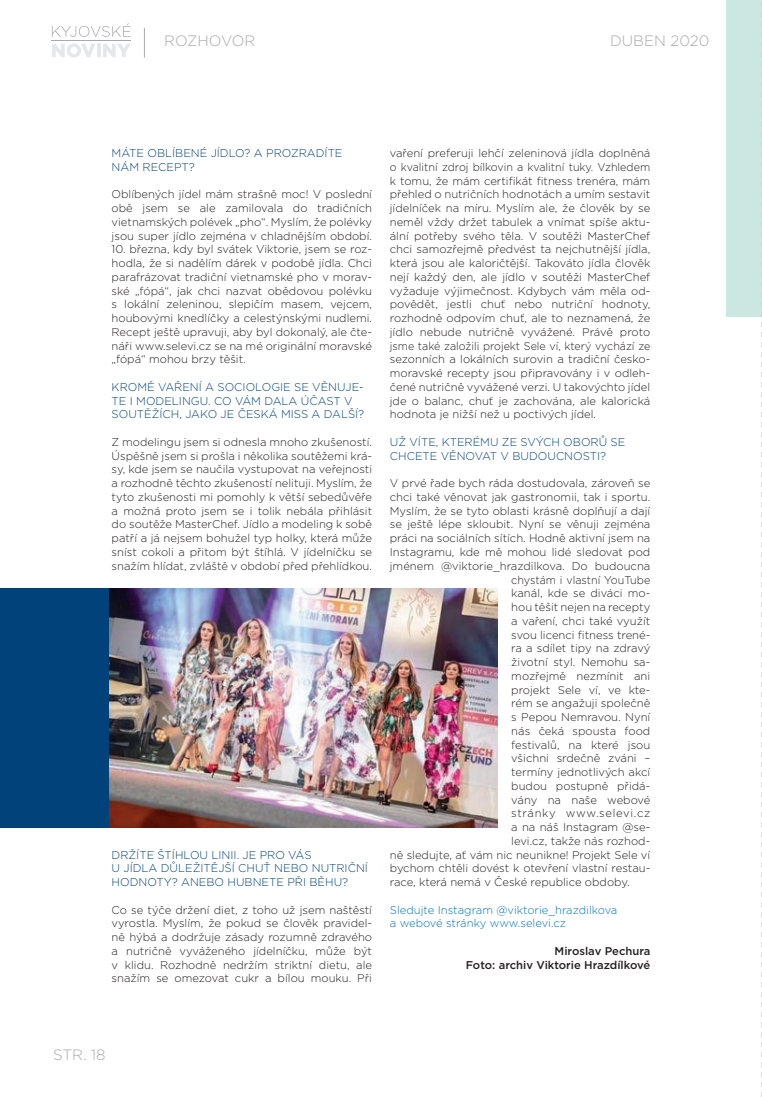
<style>
.page{position:relative;width:762px;height:1099px;background:#fff}
.page>*{position:absolute;margin:0;border:0;box-sizing:border-box;transform-origin:0 0}
.t1{font:300 15px "Gotham";color:#a8a9ad}
.t2{font:300 11.25px/13.8px "Gotham";color:#231f20;text-align:justify}
.t3{font:300 11.25px/13.8px "Gotham";color:#004279}
.t4{font:300 11.25px/13.8px "Gotham";color:#0074be}
.t5{font:500 11.25px/13.8px "Gotham";color:#231f20;text-align:right}
.t6{font:300 11.25px "Gotham";color:#231f20;scale:.96 1}
.t7{font:300 11.25px "Gotham";letter-spacing:.06em;color:#231f20}
</style>
<div class="page">
<hr style="left:144px;top:28px;width:1px;height:30px;background:#a8a9ad">
<svg style="left:52px;top:23px;width:79px;height:14px"></svg>
<svg style="left:52px;top:43px;width:43px;height:14px"></svg>
<hr style="left:97px;top:44px;width:4px;height:13px;background:#e6e7e9">
<svg style="left:103px;top:44px;width:27px;height:13px"></svg>
<hr style="left:52px;top:41px;width:79px;height:1px;background:#a8a9ad">
<div style="left:726px;top:0;width:36px;height:317px;background:#cae7e2"></div>
<div style="left:0;top:588px;width:110px;height:239px;background:#004279"></div>
<img style="left:110px;top:588px;width:387px;height:239px">
<svg style="left:761px;top:2px;width:1px;height:1095px"></svg>
<h1 class="t1" style="left:164px;top:32px;width:93px">ROZHOVOR</h1>
<h1 class="t1" style="left:610px;top:32px;width:101px">DUBEN 2020</h1>
<p class="t3" style="left:112px;top:146px;width:232px">MÁTE OBLÍBENÉ JÍDLO? A PROZRADÍTE<br>NÁM RECEPT?</p>
<p class="t2" style="left:112px;top:187px;width:262px">Oblíbených jídel mám strašně moc! V poslední obě jsem se ale zamilovala do tradičních vietnamských polévek „pho“. Myslím, že polévky jsou super jídlo zejména v chladnějším období.</p>
<p class="t2" style="left:112px;top:242px;width:262px">10. března, kdy byl svátek Viktorie, jsem se roz&shy;hodla, že si nadělím dárek v podobě jídla. Chci parafrázovat tradiční vietnamské pho v morav&shy;ské „fópá“, jak chci nazvat obědovou polévku s lokální zeleninou, slepičím masem, vejcem, houbovými knedlíčky a celestýnskými nudlemi.<br>Recept ještě upravuji, aby byl dokonalý, ale čte&shy;náři www.selevi.cz se na mé originální moravské „fópá“ mohou brzy těšit.</p>
<p class="t3" style="left:112px;top:380px;width:254px">KROMĚ VAŘENÍ A SOCIOLOGIE SE VĚNUJE-<br>TE I MODELINGU. CO VÁM DALA ÚČAST V<br>SOUTĚŽÍCH, JAKO JE ČESKÁ MISS A DALŠÍ?</p>
<p class="t2" style="left:112px;top:434px;width:262px">Z modelingu jsem si odnesla mnoho zkušeností.<br>Úspěšně jsem si prošla i několika soutěžemi krá&shy;sy, kde jsem se naučila vystupovat na veřejnosti a rozhodně těchto zkušeností nelituji. Myslím, že tyto zkušenosti mi pomohly k větší sebedůvěře a možná proto jsem se i tolik nebála přihlásit do soutěže MasterChef. Jídlo a modeling k sobě patří a já nejsem bohužel typ holky, která může sníst cokoli a přitom být štíhlá. V jídelníčku se snažím hlídat, zvláště v období před přehlídkou.</p>
<p class="t3" style="left:112px;top:847px;width:258px">DRŽÍTE ŠTÍHLOU LINII. JE PRO VÁS<br>U JÍDLA DŮLEŽITĚJŠÍ CHUŤ NEBO NUTRIČNÍ<br>HODNOTY? ANEBO HUBNETE PŘI BĚHU?</p>
<p class="t2" style="left:112px;top:902px;width:262px">Co se týče držení diet, z toho už jsem naštěstí vyrostla. Myslím, že pokud se člověk pravidel&shy;ně hýbá a dodržuje zásady rozumně zdravého a nutričně vyváženého jídelníčku, může být v klidu. Rozhodně nedržím striktní dietu, ale snažím se omezovat cukr a bílou mouku. Při</p>
<p class="t2" style="left:390px;top:146px;width:262px">vaření preferuji lehčí zeleninová jídla doplněná o kvalitní zdroj bílkovin a kvalitní tuky. Vzhledem k tomu, že mám certifikát fitness trenéra, mám přehled o nutričních hodnotách a umím sestavit jídelníček na míru. Myslím ale, že člověk by se neměl vždy držet tabulek a vnímat spíše aktu&shy;ální potřeby svého těla. V soutěži MasterChef chci samozřejmě předvést ta nejchutnější jídla, která jsou ale kaloričtější. Takováto jídla člověk nejí každý den, ale jídlo v soutěži MasterChef vyžaduje výjimečnost. Kdybych vám měla od&shy;povědět, jestli chuť nebo nutriční hodnoty, rozhodně odpovím chuť, ale to neznamená, že jídlo nebude nutričně vyvážené. Právě proto jsme také založili projekt Sele ví, který vychází ze sezonních a lokálních surovin a tradiční česko&shy;moravské recepty jsou připravovány i v odleh&shy;čené nutričně vyvážené verzi. U takovýchto jídel jde o balanc, chuť je zachována, ale kalorická hodnota je nižší než u poctivých jídel.</p>
<p class="t3" style="left:390px;top:435px;width:237px">UŽ VÍTE, KTERÉMU ZE SVÝCH OBORŮ SE<br>CHCETE VĚNOVAT V BUDOUCNOSTI?</p>
<p class="t2" style="left:390px;top:476px;width:262px">V prvé řade bych ráda dostudovala, zároveň se</p>
<p class="t2" style="left:390px;top:490px;width:262px">chci také věnovat jak gastronomii, tak i sportu.</p>
<p class="t2" style="left:390px;top:503px;width:262px">Myslím, že se tyto oblasti krásně doplňují a dají</p>
<p class="t2" style="left:390px;top:517px;width:262px">se ještě lépe skloubit. Nyní se věnuji zejména</p>
<p class="t2" style="left:390px;top:531px;width:262px">práci na sociálních sítích. Hodně aktivní jsem na</p>
<p class="t2" style="left:390px;top:545px;width:262px">Instagramu, kde mě mohou lidé sledovat pod</p>
<p class="t2" style="left:390px;top:558px;width:262px">jménem @viktorie_hrazdilkova. Do budoucna</p>
<p class="t6" style="left:511px;top:572px;width:146px">chystám i vlastní YouTube</p>
<p class="t2" style="left:511px;top:586px;width:140px">kanál, kde se diváci mo-</p>
<p class="t2" style="left:511px;top:600px;width:140px">hou těšit nejen na recepty</p>
<p class="t2" style="left:511px;top:613px;width:141px">a vaření, chci také využít</p>
<p class="t2" style="left:511px;top:627px;width:140px">svou licenci fitness trené-</p>
<p class="t2" style="left:511px;top:641px;width:140px">ra a sdílet tipy na zdravý</p>
<p class="t2" style="left:511px;top:655px;width:140px">životní styl. Nemohu sa-</p>
<p class="t2" style="left:511px;top:668px;width:140px">mozřejmě nezmínit ani</p>
<p class="t2" style="left:511px;top:682px;width:140px">projekt Sele ví, ve kte-</p>
<p class="t2" style="left:511px;top:696px;width:140px">rém se angažuji společně</p>
<p class="t2" style="left:511px;top:710px;width:141px">s Pepou Nemravou. Nyní</p>
<p class="t2" style="left:511px;top:723px;width:140px">nás čeká spousta food</p>
<p class="t2" style="left:511px;top:737px;width:141px">festivalů, na které jsou</p>
<p class="t2" style="left:511px;top:751px;width:141px">všichni srdečně zváni –</p>
<p class="t2" style="left:511px;top:765px;width:140px">termíny jednotlivých akcí</p>
<p class="t2" style="left:511px;top:778px;width:140px">budou postupně přidá-</p>
<p class="t2" style="left:511px;top:792px;width:140px">vány na naše webové</p>
<p class="t7" style="left:511px;top:806px;width:140px">stránky www.selevi.cz</p>
<p class="t2" style="left:511px;top:820px;width:140px">a na náš Instagram @se-</p>
<p class="t2" style="left:511px;top:833px;width:140px">levi.cz, takže nás rozhod-</p>
<p class="t2" style="left:390px;top:847px;width:262px">ně sledujte, ať vám nic neunikne! Projekt Sele ví</p>
<p class="t2" style="left:390px;top:861px;width:262px">bychom chtěli dovést k otevření vlastní restau-</p>
<p class="t2" style="left:390px;top:874px;width:241px">race, která nemá v České republice obdoby.</p>
<p class="t4" style="left:390px;top:902px;width:229px">Sledujte Instagram @viktorie_hrazdilkova a webové stránky www.selevi.cz</p>
<p class="t5" style="left:466px;top:943px;width:186px">Miroslav Pechura<br>Foto: archiv Viktorie Hrazdílkové</p>
<h1 class="t1" style="left:53px;top:1045px;width:54px">STR. 18</h1>
</div>
